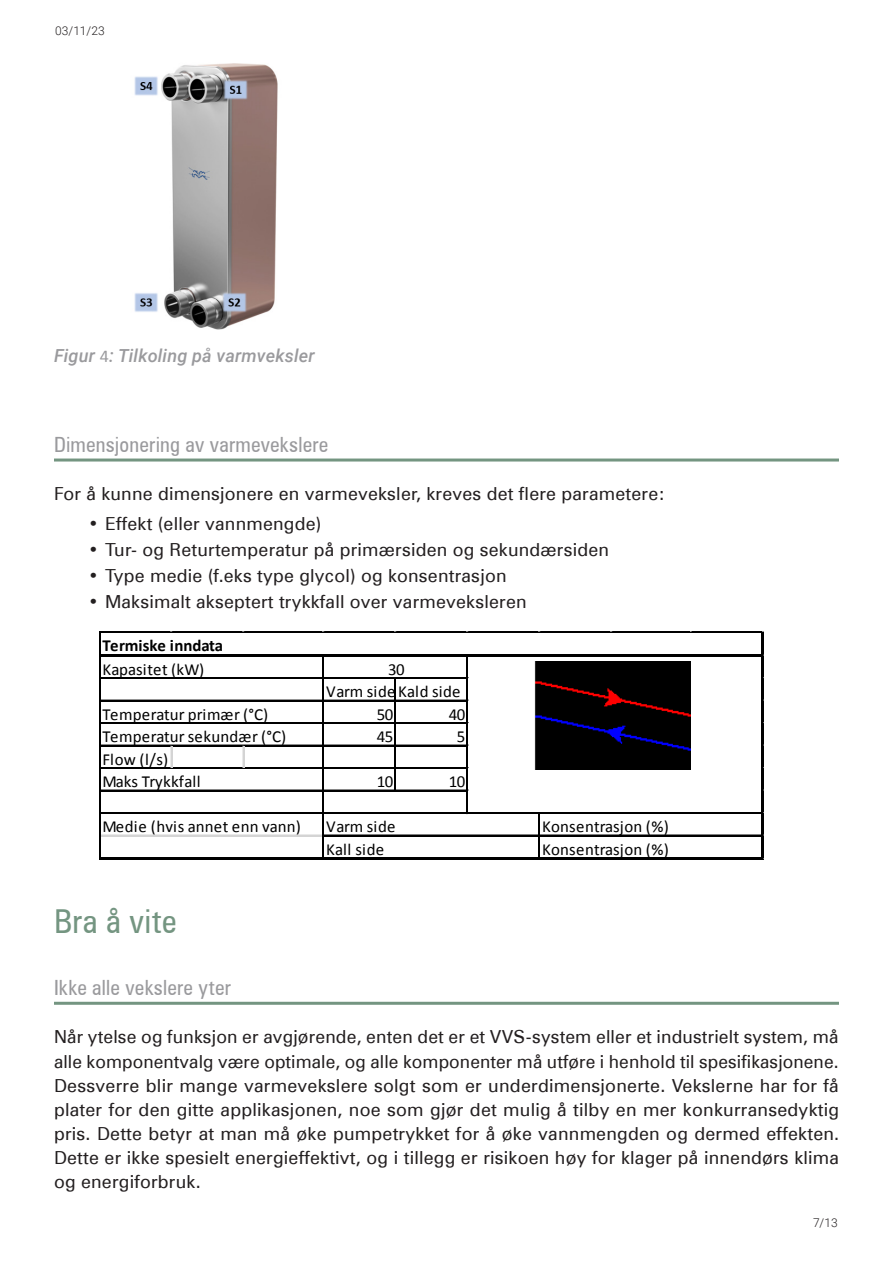
<style>
.page{position:relative;width:893px;height:1263px;background:#fff}
.page>*{position:absolute;margin:0;border:0;box-sizing:border-box;transform-origin:0 0}
.Heading_1{font:33px "Zurich Condensed BT";letter-spacing:.015em;color:#749581}
.Heading_2{font:21px "Zurich Condensed BT";letter-spacing:.01em;color:#9a9a9d}
.t1{font:18px/24px "Zurich W01";letter-spacing:.01em;color:#231f20;text-align:justify}
.t2{font:italic 500 18px "Roboto";letter-spacing:.01em;color:#9a9a9d}
.t3{font:16.8px "Calibri";letter-spacing:.01em;color:#000}
.t4{font:700 16.8px/23.4px "Calibri";letter-spacing:-.005em;color:#000}
.t5{font:300 12px "Roboto";color:#231f20}
.s1{font-family:"Calibri";font-weight:400;font-style:normal}
.s2{font-family:"Zurich Condensed BT"}
.s3{font-weight:400}
</style>
<div class="page">
<hr style="left:54px;top:458px;width:785px;height:3px;background:#749581">
<hr style="left:54px;top:1002px;width:785px;height:3px;background:#749581">
<img style="left:134px;top:63px;width:144px;height:267px">
<hr style="left:100px;top:631px;width:664px;height:2px;background:#000">
<hr style="left:100px;top:654px;width:664px;height:2px;background:#000">
<hr style="left:100px;top:677px;width:368px;height:1px;background:#000">
<hr style="left:100px;top:678px;width:368px;height:1px;background:#000">
<hr style="left:100px;top:700px;width:368px;height:1px;background:#000">
<hr style="left:100px;top:722px;width:368px;height:2px;background:#000">
<hr style="left:100px;top:745px;width:368px;height:1px;background:#000">
<hr style="left:100px;top:767px;width:368px;height:2px;background:#000">
<hr style="left:100px;top:790px;width:368px;height:1px;background:#000">
<hr style="left:100px;top:812px;width:662px;height:2px;background:#000">
<hr style="left:100px;top:835px;width:223px;height:1px;background:#d4d4d4">
<hr style="left:324px;top:835px;width:438px;height:1px;background:#000">
<hr style="left:100px;top:857px;width:664px;height:3px;background:#000">
<hr style="left:99px;top:631px;width:1px;height:229px;background:#000">
<svg style="left:171px;top:746px;width:1px;height:21px"></svg>
<svg style="left:243px;top:746px;width:1px;height:21px"></svg>
<hr style="left:323px;top:656px;width:1px;height:201px;background:#000">
<hr style="left:395px;top:679px;width:1px;height:112px;background:#000">
<hr style="left:467px;top:656px;width:1px;height:158px;background:#000">
<hr style="left:539px;top:814px;width:1px;height:43px;background:#000">
<hr style="left:762px;top:633px;width:2px;height:227px;background:#000">
<img style="left:534px;top:662px;width:157px;height:108px">
<p class="t5" style="left:55px;top:22px;width:51px">03/11/23</p>
<p class="t2" style="left:54px;top:343px;width:262px">Figur <span class="s1">4</span>: Tilkoling på varmveksler</p>
<p class="Heading_2" style="left:54px;top:432px;width:276px">Dimensjonering av varmevekslere</p>
<p class="t1" style="left:54px;top:482px;width:613px">For å kunne dimensjonere en varmeveksler, kreves det flere parametere:</p>
<p class="t1" style="left:88px;top:512px;width:235px"><span class="s2">•</span> Effekt (eller vannmengde)</p>
<p class="t1" style="left:88px;top:538px;width:523px"><span class="s2">•</span> Tur- og Returtemperatur på primærsiden og sekundærsiden</p>
<p class="t1" style="left:88px;top:563px;width:420px"><span class="s2">•</span> Type medie (f.eks type glycol) og konsentrasjon</p>
<p class="t1" style="left:88px;top:589px;width:440px"><span class="s2">•</span> Maksimalt akseptert trykkfall over varmeveksleren</p>
<p class="t4" style="left:102px;top:633px;width:122px">Termiske inndata<br><span class="s3">Kapasitet (kW)</span></p>
<p class="t3" style="left:388px;top:657px;width:18px">30</p>
<p class="t3" style="left:326px;top:680px;width:136px">Varm side Kald side</p>
<p class="t3" style="left:102px;top:702px;width:167px">Temperatur primær (°C)</p>
<p class="t3" style="left:377px;top:702px;width:18px">50</p>
<p class="t3" style="left:449px;top:702px;width:18px">40</p>
<p class="t3" style="left:102px;top:725px;width:185px">Temperatur sekundær (°C)</p>
<p class="t3" style="left:377px;top:725px;width:18px">45</p>
<p class="t3" style="left:457px;top:725px;width:10px">5</p>
<p class="t3" style="left:102px;top:747px;width:67px">Flow (l/s)</p>
<p class="t3" style="left:377px;top:770px;width:18px">10</p>
<p class="t3" style="left:449px;top:770px;width:18px">10</p>
<p class="t3" style="left:326px;top:815px;width:71px">Varm side</p>
<p class="t3" style="left:542px;top:815px;width:128px">Konsentrasjon (%)</p>
<p class="t3" style="left:326px;top:837px;width:59px">Kall side</p>
<p class="t3" style="left:542px;top:837px;width:128px">Konsentrasjon (%)</p>
<p class="t3" style="left:102px;top:770px;width:100px">Maks Trykkfall</p>
<p class="t3" style="left:102px;top:815px;width:200px">Medie (hvis annet enn vann)</p>
<p class="Heading_1" style="left:54px;top:902px;width:124px">Bra å vite</p>
<p class="Heading_2" style="left:54px;top:975px;width:178px">Ikke alle vekslere yter</p>
<p class="t1" style="left:54px;top:1025px;width:787px">Når ytelse og funksjon er avgjørende, enten det er et VVS-system eller et industrielt system, må alle komponentvalg være optimale, og alle komponenter må utføre i henhold til spesifikasjonene.<br>Dessverre blir mange varmevekslere solgt som er underdimensjonerte. Vekslerne har for få plater for den gitte applikasjonen, noe som gjør det mulig å tilby en mer konkurransedyktig pris. Dette betyr at man må øke pumpetrykket for å øke vannmengden og dermed effekten.<br>Dette er ikke spesielt energieffektivt, og i tillegg er risikoen høy for klager på innendørs klima og energiforbruk.</p>
<p class="t5" style="left:813px;top:1214px;width:26px">7/13</p>
</div>
